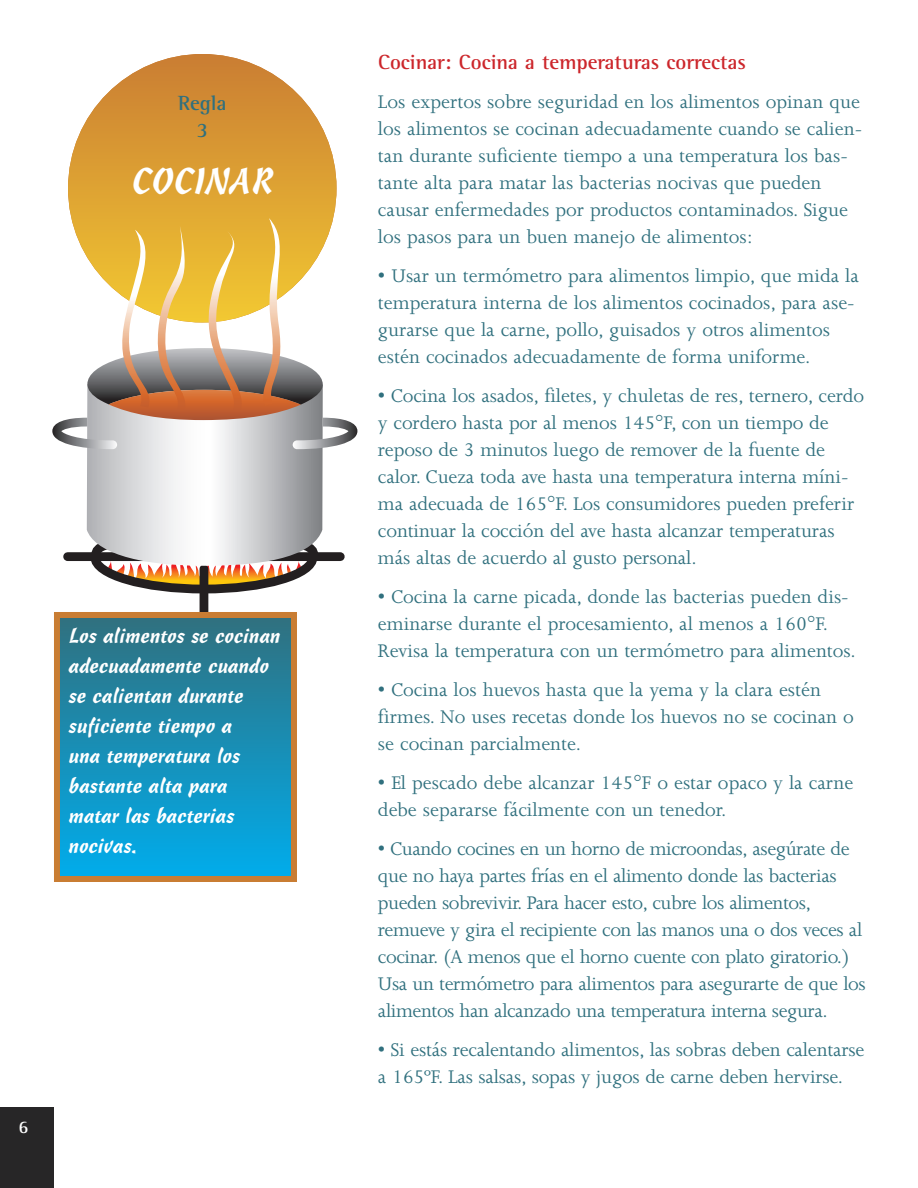
<style>
.page{position:relative;width:918px;height:1188px;background:#fff}
.page>*{position:absolute;margin:0;border:0;box-sizing:border-box;transform-origin:0 0}
.t1{font:36px "Cascade Script";color:#fff}
.LBL{font:21px/27px "Joanna";color:#30707e}
.LBL-2{font:21px/27px "Joanna";letter-spacing:-.02em;color:#30707e}
.t2{font:21px/30px "Cascade Script";color:#fff}
.t3{font:700 21px "Rotis Semi Serif";color:#cc262b}
.t4{font:700 21px/27px "Rotis Semi Serif";color:#30707e;text-align:center}
.t5{font:700 18px "Rotis Semi Serif";color:#fff}
</style>
<div class="page">
<div style="left:0;top:1107px;width:54px;height:81px;background:#272627"></div>
<svg style="left:68px;top:54px;width:269px;height:269px;background:#d79733"></svg>
<div style="left:200px;top:569px;width:8px;height:45px;background:#231f20"></div>
<svg style="left:52px;top:218px;width:305px;height:380px"></svg>
<div style="left:60px;top:618px;width:231px;height:258px;background:linear-gradient(to bottom,#30707f,#01acea)"></div>
<div style="left:54px;top:612px;width:243px;height:270px;border:6px solid #c97d33"></div>
<p class="t4" style="left:178px;top:92px;width:50px">Regla<br>3</p>
<p class="t1" style="left:131px;top:166px;width:144px">COCINAR</p>
<p class="t2" style="left:69px;top:622px;width:213px">Los alimentos se cocinan adecuadamente cuando se calientan durante suficiente tiempo a<br>una temperatura los bastante alta para matar las bacterias nocivas.</p>
<p class="t5" style="left:18px;top:1121px;width:12px">6</p>
<h3 class="t3" style="left:378px;top:55px;width:369px">Cocinar: Cocina a temperaturas correctas</h3>
<p class="LBL" style="left:378px;top:90px;width:486px">Los expertos sobre seguridad en los alimentos opinan que los alimentos se cocinan adecuadamente cuando se calien&shy;tan durante suficiente tiempo a una temperatura los bas&shy;tante alta para matar las bacterias nocivas que pueden causar enfermedades por productos contaminados. Sigue los pasos para un buen manejo de alimentos:</p>
<p class="LBL" style="left:378px;top:264px;width:483px">• Usar un termómetro para alimentos limpio, que mida la</p>
<p class="LBL" style="left:378px;top:291px;width:478px">temperatura interna de los alimentos cocinados, para ase&shy;gurarse que la carne, pollo, guisados y otros alimentos estén cocinados adecuadamente de forma uniforme.</p>
<p class="LBL" style="left:378px;top:384px;width:488px">• Cocina los asados, filetes, y chuletas de res, ternero, cerdo</p>
<p class="LBL" style="left:378px;top:411px;width:478px">y cordero hasta por al menos 145°F, con un tiempo de reposo de 3 minutos luego de remover de la fuente de calor. Cueza toda ave hasta una temperatura interna míni&shy;ma adecuada de 165°F. Los consumidores pueden preferir continuar la cocción del ave hasta alcanzar temperaturas más altas de acuerdo al gusto personal.</p>
<p class="LBL" style="left:378px;top:585px;width:472px">• Cocina la carne picada, donde las bacterias pueden dis-</p>
<p class="LBL" style="left:378px;top:612px;width:479px">eminarse durante el procesamiento, al menos a 160°F.<br>Revisa la temperatura con un termómetro para alimentos.</p>
<p class="LBL" style="left:378px;top:678px;width:445px">• Cocina los huevos hasta que la yema y la clara estén</p>
<p class="LBL" style="left:378px;top:705px;width:477px">firmes. No uses recetas donde los huevos no se cocinan o se cocinan parcialmente.</p>
<p class="LBL" style="left:378px;top:771px;width:477px">• El pescado debe alcanzar 145°F o estar opaco y la carne</p>
<p class="LBL" style="left:378px;top:798px;width:350px">debe separarse fácilmente con un tenedor.</p>
<p class="LBL-2" style="left:378px;top:837px;width:473px">• Cuando cocines en un horno de microondas, asegúrate de</p>
<p class="LBL-2" style="left:378px;top:864px;width:489px">que no haya partes frías en el alimento donde las bacterias pueden sobrevivir. Para hacer esto, cubre los alimentos, remueve y gira el recipiente con las manos una o dos veces al cocinar. (A menos que el horno cuente con plato giratorio.)<br>Usa un termómetro para alimentos para asegurarte de que los alimentos han alcanzado una temperatura interna segura.</p>
<p class="LBL" style="left:378px;top:1038px;width:488px">• Si estás recalentando alimentos, las sobras deben calentarse</p>
<p class="LBL" style="left:378px;top:1065px;width:467px">a 165ºF. Las salsas, sopas y jugos de carne deben hervirse.</p>
</div>
